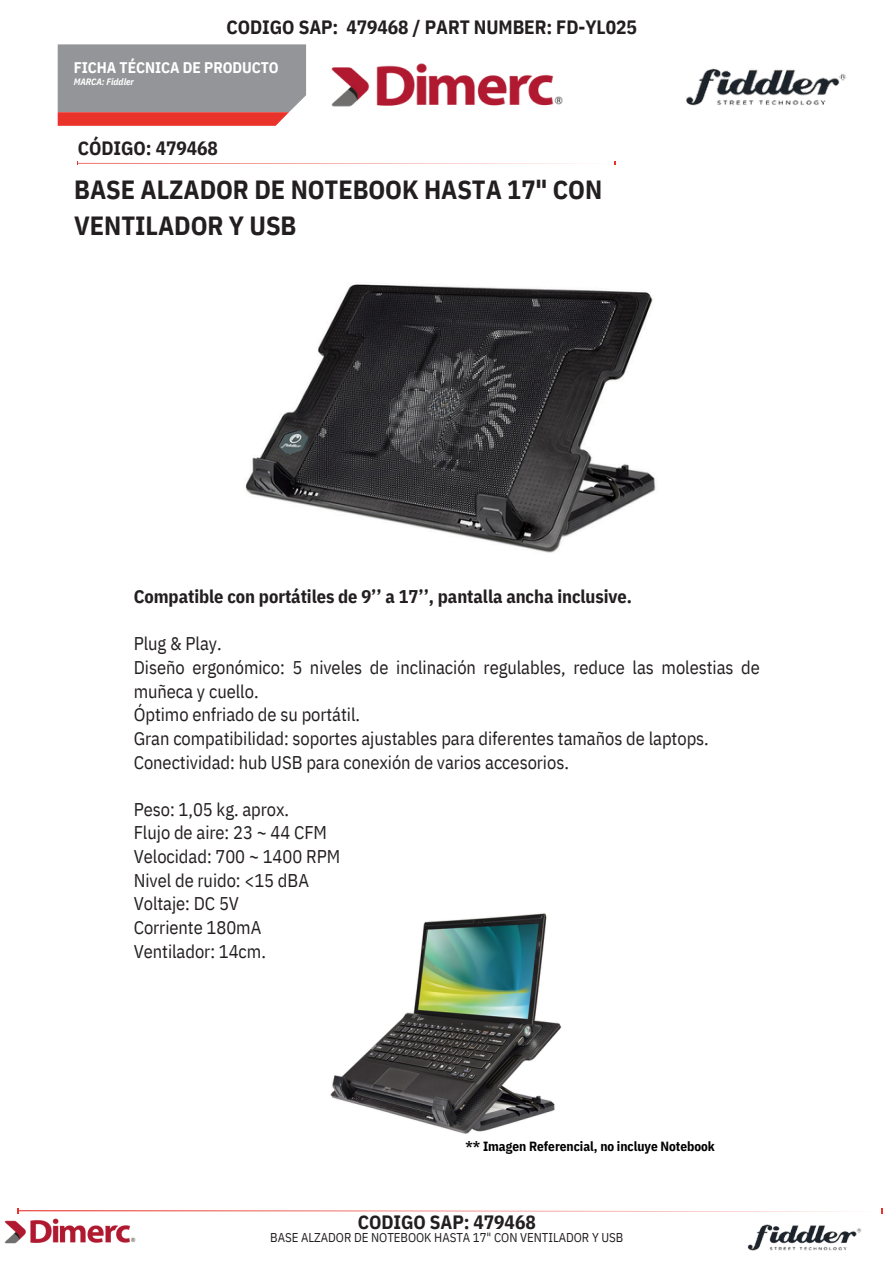
<style>
.page{position:relative;width:894px;height:1264px;background:#fff}
.page>*{position:absolute;margin:0;border:0;box-sizing:border-box;transform-origin:0 0}
.t1{font:700 26.25px/36.2px "IBM Plex Sans Cond";letter-spacing:-.005em;color:#231f20}
.t2{font:700 19.35px "IBM Plex Sans Cond";letter-spacing:-.005em;color:#231f20}
.t3{font:18.45px/23.7px "IBM Plex Sans Cond";letter-spacing:-.005em;color:#231f20}
.t4{font:700 18.45px "IBM Plex Sans Cond";letter-spacing:-.005em;color:#231f20}
.t5{font:700 15.45px "IBM Plex Sans Cond";letter-spacing:-.005em;color:#fff}
.t6{font:700 13.35px "IBM Plex Sans Cond";letter-spacing:-.005em;color:#000}
.t7{font:12.75px "IBM Plex Sans Cond";letter-spacing:-.005em;color:#231f20}
.t8{font:italic 700 9.3px "IBM Plex Sans Cond";letter-spacing:-.005em;color:#fff}
</style>
<div class="page">
<svg style="left:77px;top:162px;width:538px;height:3px"></svg>
<img style="left:331px;top:63px;width:232px;height:44px">
<svg style="left:138px;top:1208px;width:744px;height:5px"></svg>
<img style="left:4px;top:1208px;width:134px;height:36px">
<svg style="left:58px;top:44px;width:248px;height:82px;background:#a3898a"></svg>
<img style="left:245px;top:284px;width:411px;height:269px">
<img style="left:330px;top:913px;width:232px;height:221px">
<img style="left:686px;top:68px;width:160px;height:38px">
<img style="left:747px;top:1224px;width:115px;height:27px">
<h4 class="t2" style="left:226px;top:15px;width:411px">CODIGO SAP: 479468 / PART NUMBER: FD-YL025</h4>
<h2 class="t5" style="left:74px;top:57px;width:206px">FICHA TÉCNICA DE PRODUCTO</h2>
<h5 class="t8" style="left:74px;top:76px;width:62px">MARCA: Fiddler</h5>
<h3 class="t2" style="left:78px;top:135px;width:141px">CÓDIGO: 479468</h3>
<p class="t1" style="left:74px;top:171px;width:529px">BASE ALZADOR DE NOTEBOOK HASTA 17" CON<br>VENTILADOR Y USB</p>
<p class="t4" style="left:134px;top:584px;width:499px">Compatible con portátiles de 9’’ a 17’’, pantalla ancha inclusive.</p>
<p class="t3" style="left:134px;top:631px;width:627px">Plug &amp; Play.<br>Diseño ergonómico: 5 niveles de inclinación regulables, reduce las molestias de muñeca y cuello.<br>Óptimo enfriado de su portátil.<br>Gran compatibilidad: soportes ajustables para diferentes tamaños de laptops.</p>
<p class="t3" style="left:134px;top:749px;width:436px">Conectividad: hub USB para conexión de varios accesorios.</p>
<h2 class="t3" style="left:134px;top:797px;width:208px">Peso: 1,05 kg. aprox.<br>Flujo de aire: 23 ~ 44 CFM<br>Velocidad: 700 ~ 1400 RPM<br>Nivel de ruido: &lt;15 dBA<br>Voltaje: DC 5V<br>Corriente 180mA</h2>
<h1 class="t3" style="left:134px;top:938px;width:134px">Ventilador: 14cm.</h1>
<p class="t6" style="left:465px;top:1136px;width:251px">** Imagen Referencial, no incluye Notebook</p>
<p class="t2" style="left:357px;top:1209px;width:179px">CODIGO SAP: 479468</p>
<h4 class="t7" style="left:270px;top:1228px;width:354px">BASE ALZADOR DE NOTEBOOK HASTA 17" CON VENTILADOR Y USB</h4>
</div>
